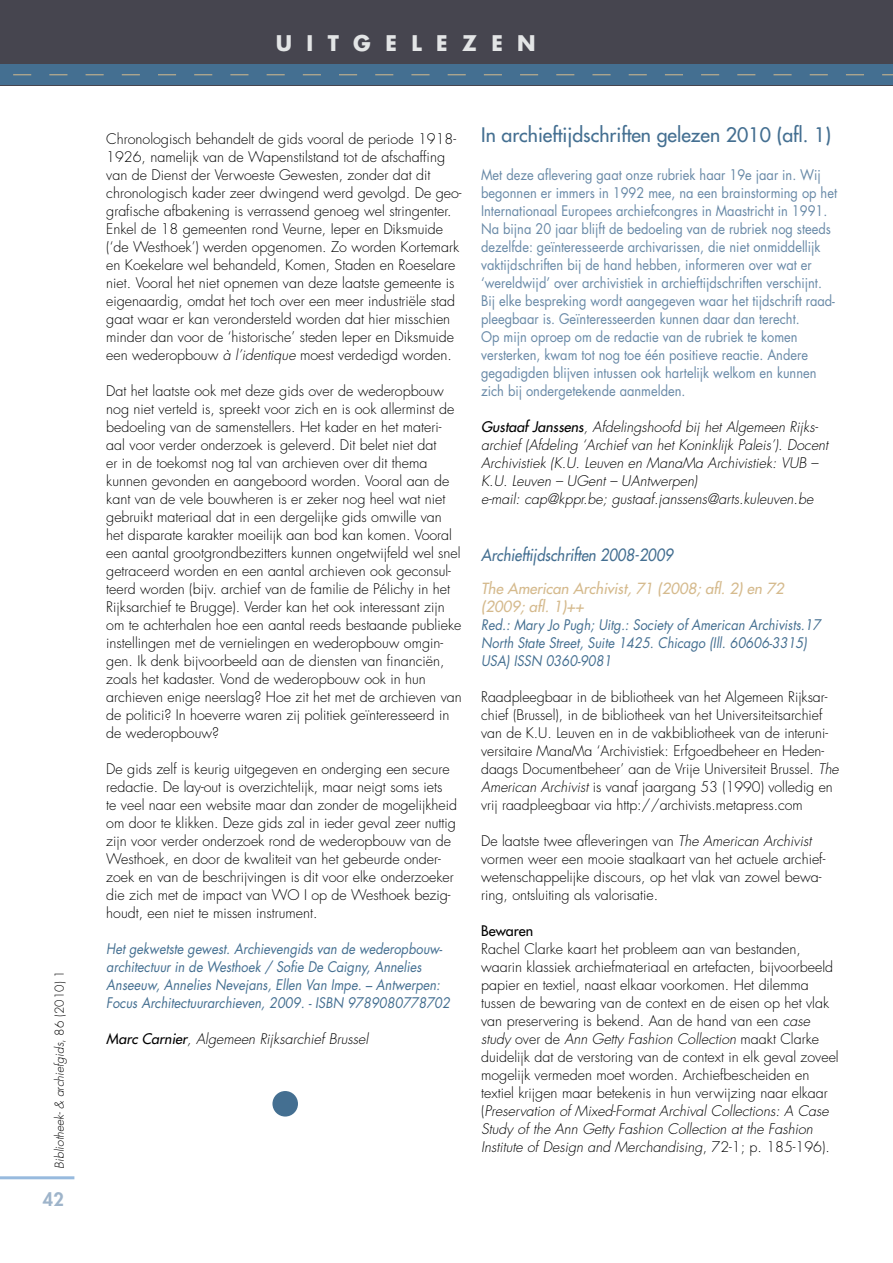
<style>
.page{position:relative;width:893px;height:1263px;background:#fff}
.page>*{position:absolute;margin:0;border:0;box-sizing:border-box;transform-origin:0 0}
.t1{font:700 21px "Futura";color:#e3e5e6}
.t2{font:19.5px "Futura";color:#446f91}
.t3{font:800 18px "Futura";color:#9eb4ca}
.t4{font:italic 16.5px "Futura";color:#446f91;scale:.89 1}
.t5{font:italic 15px/18px "Futura";color:#d5ba8d}
.t6{font:300 14.25px/18px "Futura";color:#000}
.t7{font:14.25px/18px "Futura";color:#6889a7;scale:.9 1}
.t8{font:italic 14.25px/18px "Futura";color:#446f91;scale:.9 1}
.t9{font:italic 300 14.25px/18px "Futura";color:#000}
.t10{font:14.25px "Futura";color:#000}
.t11{font:italic 300 12px "Futura";color:#000}
.s1{font-style:normal}
.s2{font-style:italic}
.s3{font-weight:400}
</style>
<div class="page">
<hr style="left:0;top:1176px;width:74px;height:3px;background:#97bade">
<div style="left:0;top:0;width:893px;height:85px;background:#46454f"></div>
<div style="left:0;top:64px;width:893px;height:21px;background:#446f91"></div>
<svg style="left:13px;top:74px;width:880px;height:1px"></svg>
<div style="left:272px;top:1091px;width:26px;height:25px;background:#446f91;border-radius:50%"></div>
<p class="t11" style="left:52px;top:1168px;width:200px;rotate:-90deg">Bibliotheek- &amp; archiefgids<span class="s1">, 86 (2010) 1</span></p>
<p class="t3" style="left:43px;top:1188px;width:22px">42</p>
<h1 class="t1" style="left:276px;top:29px;width:262px">U I T G E L E Z E N</h1>
<p class="t6" style="left:106px;top:130px;width:357px">Chronologisch behandelt de gids vooral de periode 1918- 1926, namelijk van de Wapenstilstand tot de afschaffing van de Dienst der Verwoeste Gewesten, zonder dat dit chronologisch kader zeer dwingend werd gevolgd. De geo&shy;grafische afbakening is verrassend genoeg wel stringenter.<br>Enkel de 18 gemeenten rond Veurne, Ieper en Diksmuide (‘de Westhoek’) werden opgenomen. Zo worden Kortemark en Koekelare wel behandeld, Komen, Staden en Roeselare niet. Vooral het niet opnemen van deze laatste gemeente is eigenaardig, omdat het toch over een meer industriële stad gaat waar er kan verondersteld worden dat hier misschien minder dan voor de ‘historische’ steden Ieper en Diksmuide een wederopbouw <span class="s2">à l’identique</span> moest verdedigd worden.</p>
<p class="t6" style="left:106px;top:382px;width:357px">Dat het laatste ook met deze gids over de wederopbouw nog niet verteld is, spreekt voor zich en is ook allerminst de bedoeling van de samenstellers. Het kader en het materi&shy;aal voor verder onderzoek is geleverd. Dit belet niet dat<br>er in de toekomst nog tal van archieven over dit thema kunnen gevonden en aangeboord worden. Vooral aan de kant van de vele bouwheren is er zeker nog heel wat niet gebruikt materiaal dat in een dergelijke gids omwille van het disparate karakter moeilijk aan bod kan komen. Vooral een aantal grootgrondbezitters kunnen ongetwijfeld wel snel getraceerd worden en een aantal archieven ook geconsul&shy;teerd worden (bijv. archief van de familie de Pélichy in het Rijksarchief te Brugge). Verder kan het ook interessant zijn om te achterhalen hoe een aantal reeds bestaande publieke instellingen met de vernielingen en wederopbouw omgin&shy;gen. Ik denk bijvoorbeeld aan de diensten van financiën, zoals het kadaster. Vond de wederopbouw ook in hun archieven enige neerslag? Hoe zit het met de archieven van de politici? In hoeverre waren zij politiek geïnteresseerd in de wederopbouw?</p>
<p class="t6" style="left:106px;top:760px;width:352px">De gids zelf is keurig uitgegeven en onderging een secure redactie. De lay-out is overzichtelijk, maar neigt soms iets<br>te veel naar een website maar dan zonder de mogelijkheid om door te klikken. Deze gids zal in ieder geval zeer nuttig zijn voor verder onderzoek rond de wederopbouw van de Westhoek, en door de kwaliteit van het gebeurde onder&shy;zoek en van de beschrijvingen is dit voor elke onderzoeker die zich met de impact van WO I op de Westhoek bezig&shy;houdt, een niet te missen instrument.</p>
<p class="t8" style="left:106px;top:940px;width:383px">Het gekwetste gewest. Archievengids van de wederopbouw&shy;architectuur in de Westhoek / Sofie De Caigny, Annelies Anseeuw, Annelies Nevejans, Ellen Van Impe. – Antwerpen:<br>Focus Architectuurarchieven, 2009. - ISBN 9789080778702</p>
<p class="t9" style="left:106px;top:1030px;width:264px"><span class="s3">Marc Carnier</span>, Algemeen Rijksarchief Brussel</p>
<h2 class="t2" style="left:481px;top:122px;width:351px">In archieftijdschriften gelezen 2010 (afl. 1)</h2>
<p class="t7" style="left:481px;top:166px;width:397px">Met deze aflevering gaat onze rubriek haar 19e jaar in. Wij begonnen er immers in 1992 mee, na een brainstorming op het Internationaal Europees archiefcongres in Maastricht in 1991.<br>Na bijna 20 jaar blijft de bedoeling van de rubriek nog steeds dezelfde: geïnteresseerde archivarissen, die niet onmiddellijk vaktijdschriften bij de hand hebben, informeren over wat er ‘wereldwijd’ over archivistiek in archieftijdschriften verschijnt.<br>Bij elke bespreking wordt aangegeven waar het tijdschrift raad&shy;pleegbaar is. Geïnteresseerden kunnen daar dan terecht.<br>Op mijn oproep om de redactie van de rubriek te komen versterken, kwam tot nog toe één positieve reactie. Andere gegadigden blijven intussen ook hartelijk welkom en kunnen zich bij ondergetekende aanmelden.</p>
<p class="t9" style="left:481px;top:418px;width:349px"><span class="s3">Gustaaf Janssens</span>, Afdelingshoofd bij het Algemeen Rijks&shy;archief (Afdeling ‘Archief van het Koninklijk Paleis’). Docent Archivistiek (K.U. Leuven en ManaMa Archivistiek: VUB – K.U. Leuven – UGent – UAntwerpen)<br>e-mail: cap@kppr.be; gustaaf.janssens@arts.kuleuven.be</p>
<p class="t4" style="left:481px;top:545px;width:217px">Archieftijdschriften 2008-2009</p>
<p class="t5" style="left:481px;top:580px;width:304px">The American Archivist, 71 (2008; afl. 2) en 72 (2009; afl. 1)++</p>
<p class="t8" style="left:481px;top:616px;width:379px">Red.: Mary Jo Pugh; Uitg.: Society of American Archivists.17<br>North State Street, Suite 1425. Chicago (Ill. 60606-3315)<br>USA) ISSN 0360-9081</p>
<p class="t6" style="left:481px;top:688px;width:359px">Raadpleegbaar in de bibliotheek van het Algemeen Rijksar&shy;chief (Brussel), in de bibliotheek van het Universiteitsarchief van de K.U. Leuven en in de vakbibliotheek van de interuni&shy;versitaire ManaMa ‘Archivistiek: Erfgoedbeheer en Heden&shy;daags Documentbeheer’ aan de Vrije Universiteit Brussel. <span class="s2">The American Archivist</span> is vanaf jaargang 53 (1990) volledig en vrij raadpleegbaar via http://archivists.metapress.com</p>
<p class="t6" style="left:481px;top:832px;width:346px">De laatste twee afleveringen van <span class="s2">The American Archivist </span>vormen weer een mooie staalkaart van het actuele archief&shy;wetenschappelijke discours, op het vlak van zowel bewa&shy;ring, ontsluiting als valorisatie.</p>
<p class="t10" style="left:481px;top:922px;width:54px">Bewaren</p>
<p class="t6" style="left:481px;top:940px;width:359px">Rachel Clarke kaart het probleem aan van bestanden, waarin klassiek archiefmateriaal en artefacten, bijvoorbeeld papier en textiel, naast elkaar voorkomen. Het dilemma tussen de bewaring van de context en de eisen op het vlak van preservering is bekend. Aan de hand van een <span class="s2">case study</span> over de <span class="s2">Ann Getty Fashion Collection</span> maakt Clarke duidelijk dat de verstoring van de context in elk geval zoveel mogelijk vermeden moet worden. Archiefbescheiden en textiel krijgen maar betekenis in hun verwijzing naar elkaar (<span class="s2">Preservation of Mixed-Format Archival Collections: A Case Study of the Ann Getty Fashion Collection at the Fashion Institute of Design and Merchandising</span>, 72-1; p. 185-196).</p>
</div>
